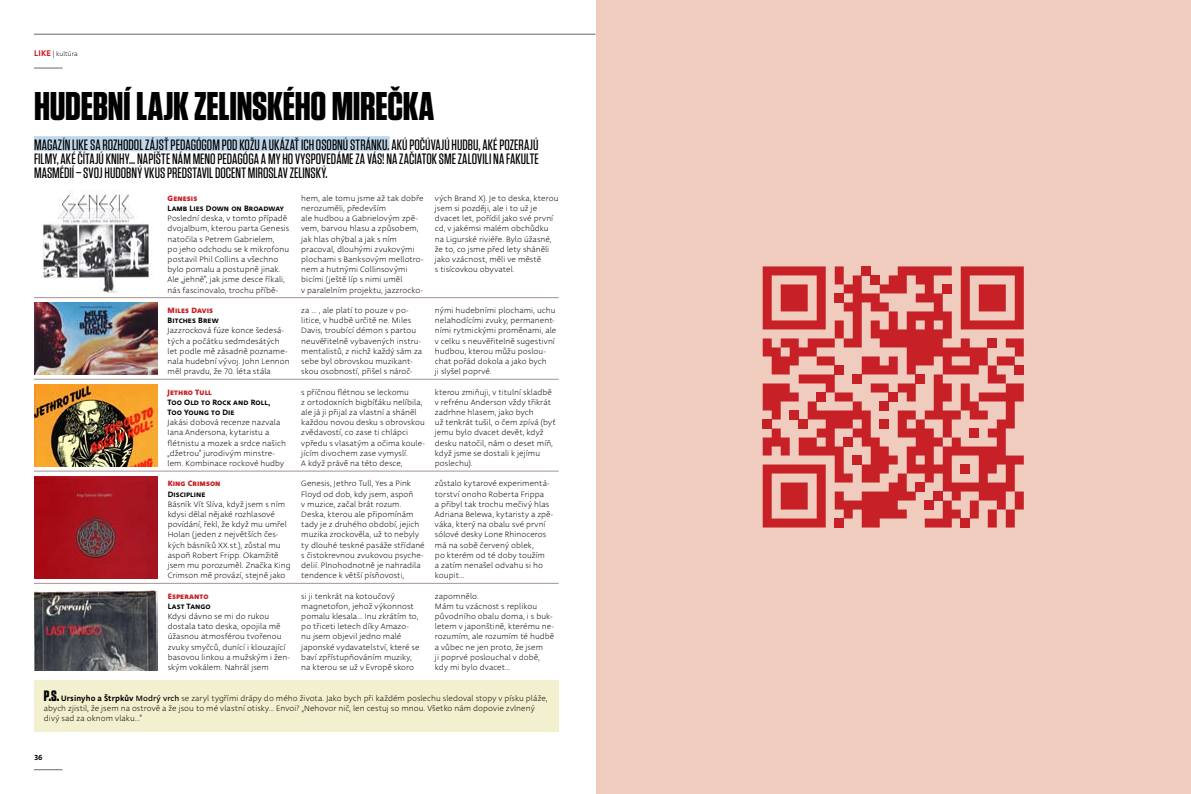
<style>
.page{position:relative;width:1191px;height:794px;background:#fff}
.page>*{position:absolute;margin:0;border:0;box-sizing:border-box;transform-origin:0 0}
.t1{font:700 40px "Tungsten";letter-spacing:-.005em;color:#000}
.t2{font:500 15px/14px "Tungsten";color:#000;text-align:justify}
.t3{font:500 9px "Deva Ideal";color:#c72127}
.t4{font:300 8.5px/10.2px "Deva Ideal";letter-spacing:.01em;color:#000}
.t5{font:500 8.5px/10.2px "Deva Ideal";letter-spacing:.005em;color:#000}
.t6{font:700 8.5px "Deva Ideal";letter-spacing:.01em;color:#c72127}
.t7{font:500 8px "Deva Ideal";color:#000}
.t8{font:300 7px "Deva Ideal";color:#000}
.s1{font-family:"Tungsten";font-weight:700;font-size:15px}
.s2{font-weight:500}
.s3{font-weight:400}
</style>
<div class="page">
<svg style="left:34px;top:68px;width:29px;height:1px"></svg>
<hr style="left:34px;top:297px;width:524px;height:1px;background:#a6938e">
<hr style="left:34px;top:379px;width:524px;height:1px;background:#a6938e">
<hr style="left:34px;top:471px;width:524px;height:1px;background:#a6938e">
<hr style="left:34px;top:583px;width:524px;height:1px;background:#a6938e">
<div style="left:34px;top:680px;width:524px;height:51px;background:#f3f0d0"></div>
<div style="left:34px;top:136px;width:355px;height:15px;background:#c0d7ec"></div>
<img style="left:42px;top:190px;width:108px;height:102px">
<img style="left:34px;top:303px;width:124px;height:71px">
<img style="left:34px;top:476px;width:124px;height:102px">
<img style="left:34px;top:588px;width:124px;height:82px">
<img style="left:34px;top:384px;width:124px;height:82px">
<div style="left:596px;top:0;width:595px;height:794px;background:#efccbe"></div>
<svg style="left:762px;top:266px;width:261px;height:261px"></svg>
<svg style="left:34px;top:769px;width:28px;height:1px"></svg>
<hr style="left:34px;top:34px;width:561px;height:1px;background:#676a6a">
<p class="t3" style="left:34px;top:47px;width:5px">like</p>
<p class="t8" style="left:53px;top:49px;width:26px">| kultúra</p>
<h1 class="t1" style="left:34px;top:85px;width:402px">HUDEBNÍ LAJK ZELINSKÉHO MIREČKA</h1>
<p class="t2" style="left:34px;top:138px;width:506px">MAGAZÍN LIKE SA ROZHODOL ZÁJSŤ PEDAGÓGOM POD KOŽU A UKÁZAŤ ICH OSOBNÚ STRÁNKU.AKÚ POČÚVAJÚ HUDBU, AKÉ POZERAJÚ FILMY, AKÉ ČÍTAJÚ KNIHY... NAPÍŠTE NÁM MENO PEDAGÓGA A MY HO VYSPOVEDÁME ZA VÁS! NA ZAČIATOK SME ZALOVILI NA FAKULTE MASMÉDIÍ – SVOJ HUDOBNÝ VKUS PREDSTAVIL DOCENT MIROSLAV ZELINSKÝ.</p>
<p class="t6" style="left:168px;top:192px;width:31px">Genesis</p>
<p class="t5" style="left:168px;top:203px;width:118px">Lamb Lies Down on Broadway</p>
<p class="t4" style="left:168px;top:213px;width:123px">Poslední deska, v tomto případě dvojalbum, kterou parta Genesis natočila s Petrem Gabrielem,<br>po jeho odchodu se k mikrofonu postavil Phil Collins a všechno bylo pomalu a postupně jinak.<br>Ale „jehně“, jak jsme desce říkali, nás fascinovalo, trochu příbě-</p>
<p class="t6" style="left:168px;top:304px;width:47px">Miles Davis</p>
<p class="t5" style="left:168px;top:315px;width:53px">Bitches Brew</p>
<p class="t4" style="left:168px;top:326px;width:124px">Jazzrocková fúze konce šedesá&shy;tých a počátku sedmdesátých let podle mě zásadně pozname&shy;nala hudební vývoj. John Lennon měl pravdu, že 70. léta stála</p>
<p class="t6" style="left:168px;top:386px;width:46px">Jethro Tull</p>
<p class="t5" style="left:168px;top:397px;width:104px">Too Old to Rock and Roll,<br>Too Young to Die</p>
<p class="t4" style="left:168px;top:417px;width:120px">Jakási dobová recenze nazvala<br>Iana Andersona, kytaristu a flétnistu a mozek a srdce našich „džetrou“ jurodivým minstre&shy;lem. Kombinace rockové hudby</p>
<p class="t6" style="left:168px;top:478px;width:54px">King Crimson</p>
<p class="t5" style="left:168px;top:489px;width:39px">Discipline</p>
<p class="t4" style="left:168px;top:499px;width:124px">Básník Vít Slíva, když jsem s ním kdysi dělal nějaké rozhlasové povídání, řekl, že když mu umřel<br>Holan (jeden z největších čes&shy;kých básníků XX.st.), zůstal mu aspoň Robert Fripp. Okamžitě jsem mu porozuměl. Značka King<br>Crimson mě provází, stejně jako</p>
<p class="t6" style="left:168px;top:590px;width:42px">Esperanto</p>
<p class="t5" style="left:168px;top:601px;width:45px">Last Tango</p>
<p class="t4" style="left:168px;top:611px;width:124px">Kdysi dávno se mi do rukou dostala tato deska, opojila mě úžasnou atmosférou tvořenou zvuky smyčců, dunící i klouzající basovou linkou a mužským i žen&shy;ským vokálem. Nahrál jsem</p>
<p class="t4" style="left:301px;top:193px;width:124px">hem, ale tomu jsme až tak dobře nerozuměli, především<br>ale hudbou a Gabrielovým zpě&shy;vem, barvou hlasu a způsobem, jak hlas ohýbal a jak s ním pracoval, dlouhými zvukovými plochami s Banksovým mellotro&shy;nem a hutnými Collinsovými bicími (ještě líp s nimi uměl<br>v paralelním projektu, jazzrocko-</p>
<p class="t4" style="left:435px;top:193px;width:125px">vých Brand X). Je to deska, kterou jsem si později, ale i to už je dvacet let, pořídil jako své první cd, v jakémsi malém obchůdku na Ligurské riviéře. Bylo úžasné, že to, co jsme před lety sháněli jako vzácnost, měli ve městě<br>s tisícovkou obyvatel.</p>
<p class="t4" style="left:301px;top:305px;width:122px">za … , ale platí to pouze v po&shy;litice, v hudbě určitě ne. Miles<br>Davis, troubící démon s partou neuvěřitelně vybavených instru&shy;mentalistů, z nichž každý sám za sebe byl obrovskou muzikant&shy;skou osobností, přišel s nároč-</p>
<p class="t4" style="left:435px;top:305px;width:123px">nými hudebními plochami, uchu nelahodícími zvuky, permanent&shy;ními rytmickými proměnami, ale v celku s neuvěřitelně sugestivní hudbou, kterou můžu poslou&shy;chat pořád dokola a jako bych<br>ji slyšel poprvé.</p>
<p class="t4" style="left:301px;top:387px;width:125px">s příčnou flétnou se leckomu<br>z ortodoxních bigbíťáku nelíbila, ale já ji přijal za vlastní a sháněl každou novou desku s obrovskou zvědavostí, co zase ti chlápci vpředu s vlasatým a očima koule&shy;jícím divochem zase vymyslí.<br>A když právě na této desce,</p>
<p class="t4" style="left:435px;top:387px;width:122px">kterou zmiňuji, v titulní skladbě v refrénu Anderson vždy třikrát zadrhne hlasem, jako bych<br>už tenkrát tušil, o čem zpívá (byť jemu bylo dvacet devět, když desku natočil, nám o deset míň, když jsme se dostali k jejímu poslechu).</p>
<p class="t4" style="left:301px;top:479px;width:125px">Genesis, Jethro Tull, Yes a Pink<br>Floyd od dob, kdy jsem, aspoň<br>v muzice, začal brát rozum.<br>Deska, kterou ale připomínám tady je z druhého období, jejich muzika zrockověla, už to nebyly ty dlouhé teskné pasáže střídané s čistokrevnou zvukovou psyche&shy;delií. Plnohodnotně je nahradila tendence k větší písňovosti,</p>
<p class="t4" style="left:435px;top:479px;width:120px">zůstalo kytarové experimentá&shy;torství onoho Roberta Frippa<br>a přibyl tak trochu mečivý hlas<br>Adriana Belewa, kytaristy a zpě&shy;váka, který na obalu své první sólové desky Lone Rhinoceros má na sobě červený oblek,<br>po kterém od té doby toužím<br>a zatím nenašel odvahu si ho koupit…</p>
<p class="t4" style="left:301px;top:591px;width:120px">si ji tenkrát na kotoučový magnetofon, jehož výkonnost pomalu klesala… Inu zkrátím to, po třiceti letech díky Amazo&shy;nu jsem objevil jedno malé japonské vydavatelství, které se baví zpřístupňováním muziky, na kterou se už v Evropě skoro</p>
<p class="t4" style="left:435px;top:591px;width:121px">zapomnělo.<br>Mám tu vzácnost s replikou původního obalu doma, i s buk&shy;letem v japonštině, kterému ne&shy;rozumím, ale rozumím té hudbě a vůbec ne jen proto, že jsem<br>ji poprvé poslouchal v době, kdy mi bylo dvacet…</p>
<p class="t4" style="left:44px;top:693px;width:505px"><span class="s1">P.S.</span> <span class="s2">Ursinyho a Štrpkův</span> <span class="s3">Modrý vrch</span> se zaryl tygřími drápy do mého života. Jako bych při každém poslechu sledoval stopy v písku pláže, abych zjistil, že jsem na ostrově a že jsou to mé vlastní otisky… Envoi? „Nehovor nič, len cestuj so mnou. Všetko nám dopovie zvlnený divý sad za oknom vlaku…“</p>
<p class="t7" style="left:34px;top:752px;width:10px">36</p>
</div>
